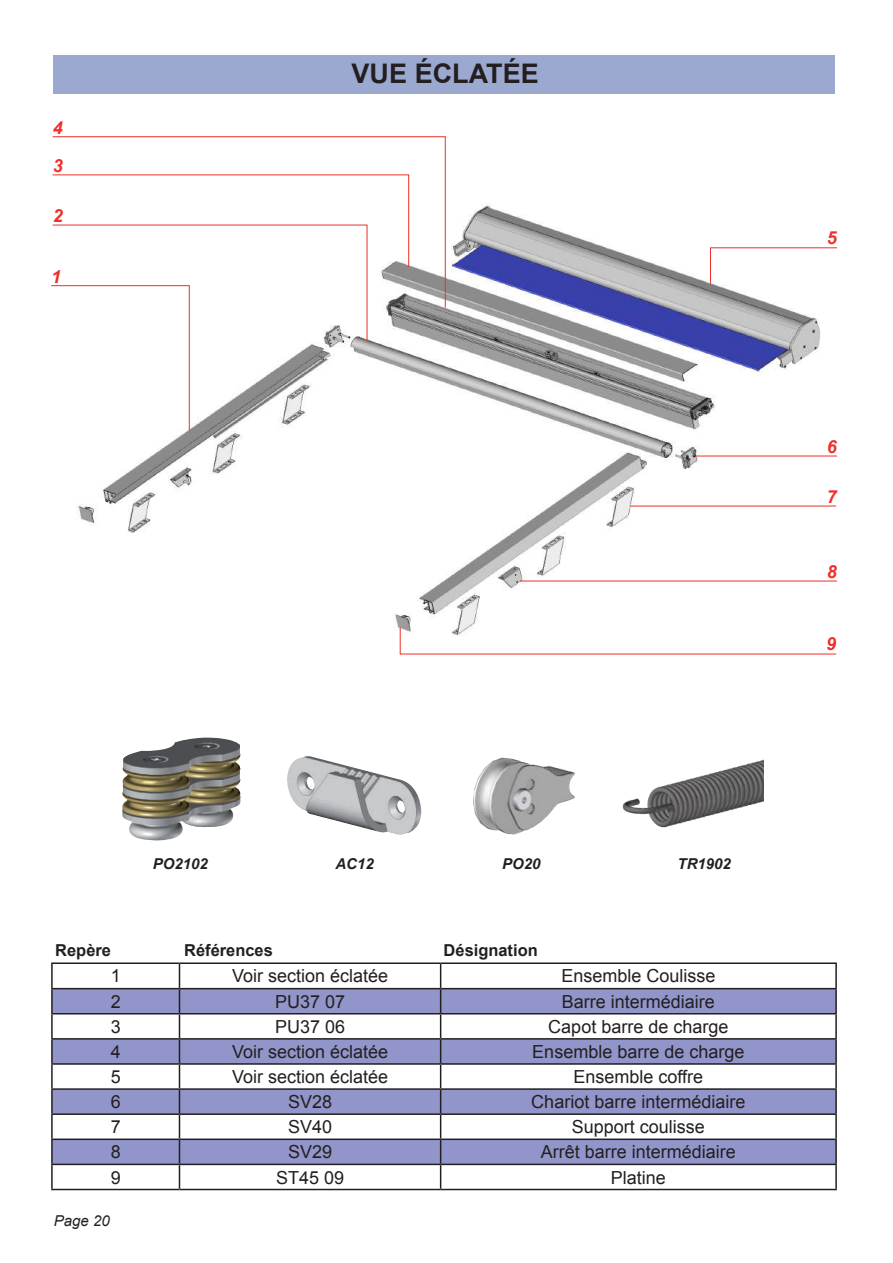
<style>
.page{position:relative;width:893px;height:1263px;background:#fff}
.page>*{position:absolute;margin:0;border:0;box-sizing:border-box;transform-origin:0 0}
.t1{font:700 27px "Arial";color:#231f20}
.t2{font:18px "Arial";color:#231f20}
.t3{font:italic 700 18px/38.1px "Arial";color:#ee2f2a}
.t4{font:700 16.5px "Arial";color:#231f20}
.t5{font:italic 700 15px "Arial";color:#231f20}
.t6{font:italic 15px "Arial";color:#231f20}
</style>
<div class="page">
<img style="left:76px;top:204px;width:746px;height:426px">
<svg style="left:52px;top:136px;width:394px;height:172px"></svg>
<svg style="left:51px;top:174px;width:358px;height:258px"></svg>
<hr style="left:520px;top:581px;width:317px;height:1px;background:#ee2f2a">
<svg style="left:399px;top:627px;width:438px;height:28px"></svg>
<svg style="left:710px;top:247px;width:127px;height:38px"></svg>
<hr style="left:695px;top:456px;width:142px;height:1px;background:#ee2f2a">
<hr style="left:630px;top:506px;width:206px;height:1px;background:#ee2f2a">
<img style="left:122px;top:737px;width:119px;height:104px">
<img style="left:287px;top:756px;width:134px;height:79px">
<img style="left:473px;top:757px;width:102px;height:78px">
<img style="left:622px;top:759px;width:141px;height:69px">
<div style="left:53px;top:56px;width:782px;height:38px;background:#9ba9d1"></div>
<svg style="left:53px;top:989px;width:782px;height:175px;fill:#9195c9"></svg>
<hr style="left:51px;top:962px;width:128px;height:2px;background:#231f20">
<hr style="left:51px;top:964px;width:2px;height:24px;background:#231f20">
<hr style="left:179px;top:962px;width:262px;height:2px;background:#231f20">
<hr style="left:441px;top:962px;width:396px;height:2px;background:#231f20">
<hr style="left:835px;top:964px;width:2px;height:24px;background:#231f20">
<hr style="left:51px;top:1014px;width:2px;height:24px;background:#231f20">
<hr style="left:835px;top:1014px;width:2px;height:24px;background:#231f20">
<hr style="left:51px;top:1065px;width:2px;height:23px;background:#231f20">
<hr style="left:835px;top:1065px;width:2px;height:23px;background:#231f20">
<hr style="left:51px;top:988px;width:128px;height:1px;background:#231f20">
<hr style="left:51px;top:989px;width:2px;height:24px;background:#231f20">
<hr style="left:51px;top:1013px;width:128px;height:1px;background:#231f20">
<hr style="left:179px;top:988px;width:262px;height:1px;background:#231f20">
<hr style="left:179px;top:1013px;width:262px;height:1px;background:#231f20">
<hr style="left:441px;top:988px;width:396px;height:1px;background:#231f20">
<hr style="left:835px;top:989px;width:2px;height:24px;background:#231f20">
<hr style="left:441px;top:1013px;width:396px;height:1px;background:#231f20">
<hr style="left:51px;top:1038px;width:128px;height:1px;background:#231f20">
<hr style="left:51px;top:1039px;width:2px;height:24px;background:#231f20">
<hr style="left:51px;top:1063px;width:128px;height:2px;background:#231f20">
<hr style="left:179px;top:1038px;width:262px;height:1px;background:#231f20">
<hr style="left:179px;top:1063px;width:262px;height:2px;background:#231f20">
<hr style="left:441px;top:1038px;width:396px;height:1px;background:#231f20">
<hr style="left:835px;top:1039px;width:2px;height:24px;background:#231f20">
<hr style="left:441px;top:1063px;width:396px;height:2px;background:#231f20">
<hr style="left:51px;top:1088px;width:128px;height:2px;background:#231f20">
<hr style="left:51px;top:1090px;width:2px;height:23px;background:#231f20">
<hr style="left:179px;top:1088px;width:262px;height:2px;background:#231f20">
<hr style="left:441px;top:1088px;width:396px;height:2px;background:#231f20">
<hr style="left:835px;top:1090px;width:2px;height:23px;background:#231f20">
<hr style="left:51px;top:1113px;width:128px;height:2px;background:#231f20">
<hr style="left:51px;top:1115px;width:2px;height:23px;background:#231f20">
<hr style="left:179px;top:1113px;width:262px;height:2px;background:#231f20">
<hr style="left:441px;top:1113px;width:396px;height:2px;background:#231f20">
<hr style="left:835px;top:1115px;width:2px;height:23px;background:#231f20">
<hr style="left:51px;top:1138px;width:128px;height:2px;background:#231f20">
<hr style="left:51px;top:1140px;width:2px;height:24px;background:#231f20">
<hr style="left:179px;top:1138px;width:262px;height:2px;background:#231f20">
<hr style="left:441px;top:1138px;width:396px;height:2px;background:#231f20">
<hr style="left:835px;top:1140px;width:2px;height:24px;background:#231f20">
<hr style="left:51px;top:1164px;width:128px;height:1px;background:#231f20">
<hr style="left:51px;top:1165px;width:2px;height:24px;background:#231f20">
<hr style="left:51px;top:1189px;width:128px;height:1px;background:#231f20">
<hr style="left:179px;top:1164px;width:262px;height:1px;background:#231f20">
<svg style="left:179px;top:964px;width:1px;height:225px"></svg>
<hr style="left:179px;top:1189px;width:262px;height:1px;background:#231f20">
<hr style="left:441px;top:1164px;width:396px;height:1px;background:#231f20">
<svg style="left:440px;top:964px;width:1px;height:225px"></svg>
<hr style="left:835px;top:1165px;width:2px;height:24px;background:#231f20">
<hr style="left:441px;top:1189px;width:396px;height:1px;background:#231f20">
<p class="t3" style="left:53px;top:109px;width:12px">4<br>3</p>
<p class="t3" style="left:53px;top:198px;width:12px">2</p>
<p class="t3" style="left:51px;top:258px;width:12px">1</p>
<h1 class="t1" style="left:352px;top:55px;width:189px">VUE ÉCLATÉE</h1>
<p class="t3" style="left:827px;top:220px;width:12px">5</p>
<p class="t3" style="left:827px;top:428px;width:12px">6</p>
<p class="t3" style="left:827px;top:478px;width:12px">7</p>
<p class="t3" style="left:827px;top:553px;width:12px">8</p>
<p class="t3" style="left:826px;top:625px;width:12px">9</p>
<p class="t5" style="left:153px;top:853px;width:57px">PO2102</p>
<p class="t5" style="left:335px;top:853px;width:40px">AC12</p>
<p class="t5" style="left:502px;top:853px;width:40px">PO20</p>
<p class="t5" style="left:678px;top:853px;width:55px">TR1902</p>
<p class="t4" style="left:55px;top:939px;width:57px">Repère</p>
<p class="t4" style="left:184px;top:939px;width:90px">Références</p>
<p class="t4" style="left:444px;top:939px;width:96px">Désignation</p>
<p class="t2" style="left:111px;top:964px;width:12px">1</p>
<p class="t2" style="left:232px;top:964px;width:158px">Voir section éclatée</p>
<p class="t2" style="left:561px;top:964px;width:156px">Ensemble Coulisse</p>
<p class="t2" style="left:111px;top:990px;width:12px">2</p>
<p class="t2" style="left:275px;top:990px;width:72px">PU37 07</p>
<p class="t2" style="left:562px;top:990px;width:155px">Barre intermédiaire</p>
<p class="t2" style="left:111px;top:1015px;width:12px">3</p>
<p class="t2" style="left:275px;top:1015px;width:72px">PU37 06</p>
<p class="t2" style="left:548px;top:1015px;width:182px">Capot barre de charge</p>
<p class="t2" style="left:111px;top:1040px;width:12px">4</p>
<p class="t2" style="left:232px;top:1040px;width:158px">Voir section éclatée</p>
<p class="t2" style="left:532px;top:1040px;width:214px">Ensemble barre de charge</p>
<p class="t2" style="left:111px;top:1065px;width:12px">5</p>
<p class="t2" style="left:232px;top:1065px;width:158px">Voir section éclatée</p>
<p class="t2" style="left:573px;top:1065px;width:131px">Ensemble coffre</p>
<p class="t2" style="left:111px;top:1090px;width:12px">6</p>
<p class="t2" style="left:288px;top:1090px;width:46px">SV28</p>
<p class="t2" style="left:531px;top:1090px;width:216px">Chariot barre intermédiaire</p>
<p class="t2" style="left:111px;top:1115px;width:12px">7</p>
<p class="t2" style="left:288px;top:1115px;width:46px">SV40</p>
<p class="t2" style="left:572px;top:1115px;width:135px">Support coulisse</p>
<p class="t2" style="left:111px;top:1140px;width:12px">8</p>
<p class="t2" style="left:288px;top:1140px;width:46px">SV29</p>
<p class="t2" style="left:541px;top:1140px;width:197px">Arrêt barre intermédiaire</p>
<p class="t2" style="left:111px;top:1165px;width:12px">9</p>
<p class="t2" style="left:276px;top:1165px;width:70px">ST45 09</p>
<p class="t2" style="left:611px;top:1165px;width:57px">Platine</p>
<p class="t6" style="left:54px;top:1211px;width:57px">Page 20</p>
</div>
